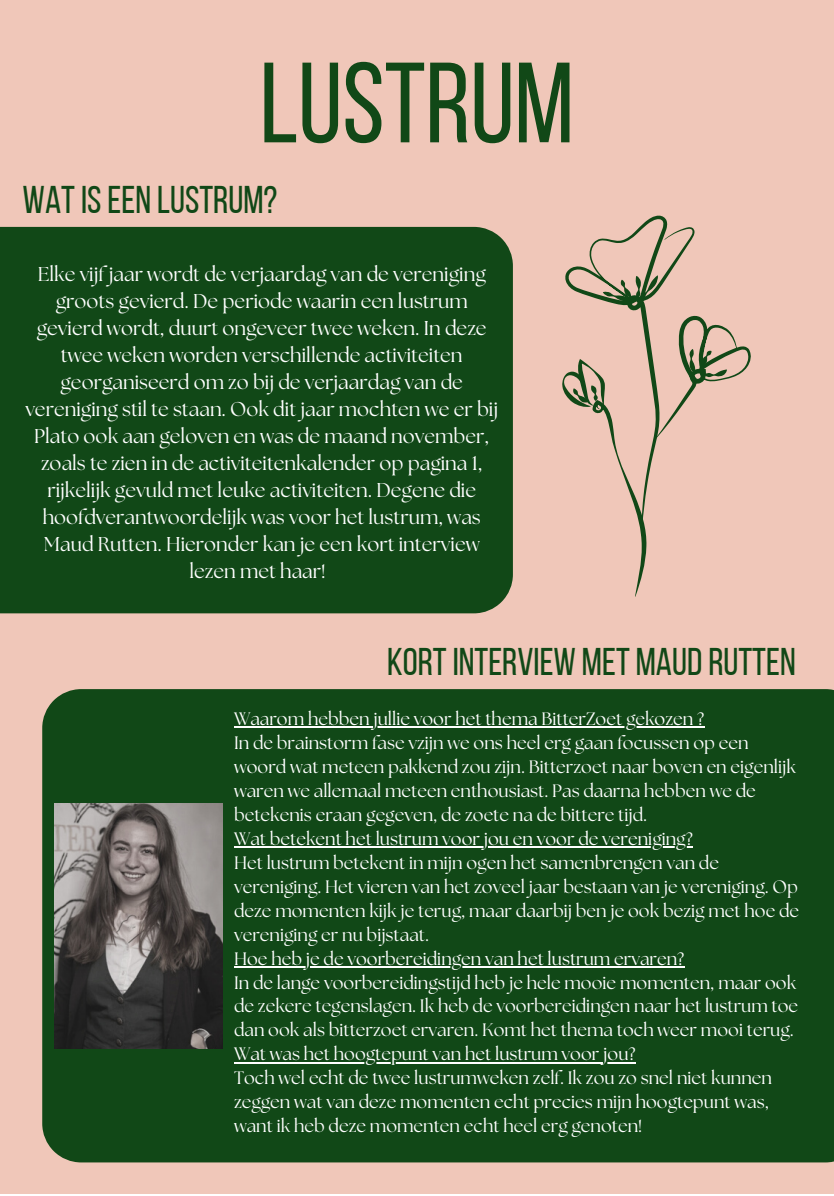
<style>
.page{position:relative;width:834px;height:1196px;background:#fff}
.page>*{position:absolute;margin:0;border:0;box-sizing:border-box;transform-origin:0 0}
.t1{font:113.8px "Bebas Neue";color:#114817}
.t2{font:38.6px "Bebas Neue";color:#114817}
.t3{font:20px/27px "The Seasons";color:#fff;text-align:center}
.t4{font:18px/24px "The Seasons";color:#fff}
</style>
<div class="page">
<div style="left:0;top:0;width:834px;height:1193px;background:#f0c7b9"></div>
<div style="left:0;top:227px;width:513px;height:386px;background:#114817"></div>
<div style="left:42px;top:689px;width:792px;height:473px;background:#114817"></div>
<svg style="left:562px;top:375px;width:85px;height:221px"></svg>
<svg style="left:565px;top:215px;width:129px;height:321px"></svg>
<svg style="left:603px;top:275px;width:55px;height:26px"></svg>
<svg style="left:655px;top:315px;width:95px;height:124px"></svg>
<hr style="left:234px;top:726px;width:470px;height:2px;background:#fff">
<svg style="left:234px;top:846px;width:16px;height:1px"></svg>
<hr style="left:250px;top:846px;width:443px;height:1px;background:#fff">
<hr style="left:234px;top:966px;width:450px;height:1px;background:#fff">
<hr style="left:234px;top:1061px;width:401px;height:2px;background:#fff">
<img style="left:54px;top:803px;width:168px;height:245px">
<h1 class="t1" style="left:260px;top:57px;width:316px">LUSTRUM</h1>
<h2 class="t2" style="left:23px;top:184px;width:256px">WATISEEN LUSTRUM?</h2>
<p class="t3" style="left:25px;top:262px;width:474px">Elke vijf jaar wordt de verjaardag van de vereniging groots gevierd. De periode waarin een lustrum gevierd wordt, duurt ongeveer twee weken. In deze twee weken worden verschillende activiteiten georganiseerd om zo bij de verjaardag van de vereniging stil te staan. Ook dit jaar mochten we er bij Plato ook aan geloven en was de maand november, zoals te zien in de activiteitenkalender op pagina 1, rijkelijk gevuld met leuke activiteiten. Degene die hoofdverantwoordelijk was voor het lustrum, was Maud Rutten. Hieronder kan je een kort interview lezen met haar!</p>
<h2 class="t2" style="left:387px;top:646px;width:410px">KORTINTERVIEW MET MAUDRUTTEN</h2>
<p class="t4" style="left:234px;top:707px;width:566px">Waarom hebben jullie voor het thema BitterZoet gekozen ?<br>In de brainstorm fase vzijn we ons heel erg gaan focussen op een woord wat meteen pakkend zou zijn. Bitterzoet naar boven en eigenlijk waren we allemaal meteen enthousiast. Pas daarna hebben we de betekenis eraan gegeven, de zoete na de bittere tijd.<br>Wat betekent het lustrum voor jou en voor de vereniging?<br>Het lustrum betekent in mijn ogen het samenbrengen van de vereniging. Het vieren van het zoveel jaar bestaan van je vereniging. Op deze momenten kijk je terug, maar daarbij ben je ook bezig met hoe de vereniging er nu bijstaat.<br>Hoe heb je de voorbereidingen van het lustrum ervaren?<br>In de lange voorbereidingstijd heb je hele mooie momenten, maar ook de zekere tegenslagen. Ik heb de voorbereidingen naar het lustrum toe dan ook als bitterzoet ervaren. Komt het thema toch weer mooi terug.<br>Wat was het hoogtepunt van het lustrum voor jou?<br>Toch wel echt de twee lustrumweken zelf. Ik zou zo snel niet kunnen zeggen wat van deze momenten echt precies mijn hoogtepunt was, want ik heb deze momenten echt heel erg genoten!</p>
</div>
